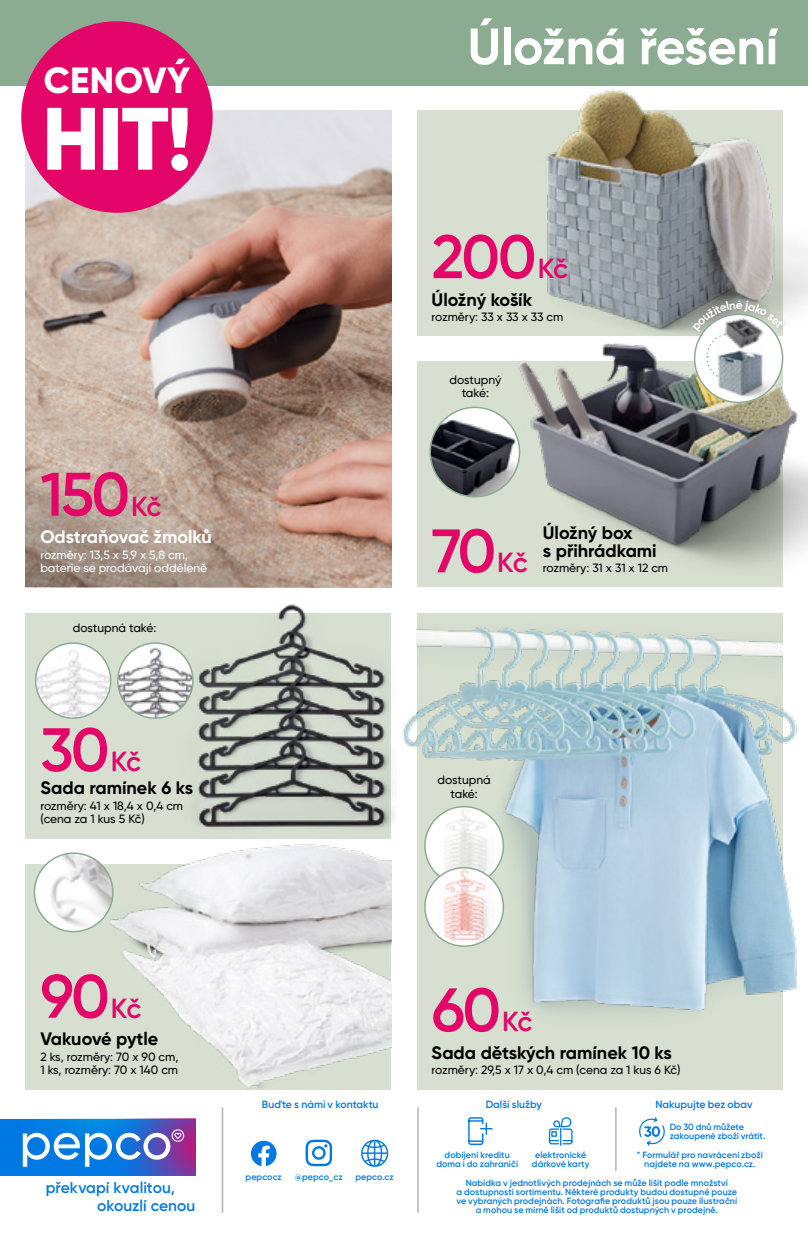
<style>
.page{position:relative;width:808px;height:1234px;background:#fff}
.page>*{position:absolute;margin:0;border:0;box-sizing:border-box;transform-origin:0 0}
.t1{font:800 88.2px "Gilroy";color:#fff}
.t2{font:600 61.2px "Gilroy";letter-spacing:-.04em;color:#e30567}
.t3{font:700 51px "Gilroy";letter-spacing:-.005em;color:#fff}
.t4{font:800 36.45px "Gilroy";letter-spacing:.01em;color:#fff}
.t5{font:700 18px/18px "Gilroy";color:#000}
.t6{font:700 18px "Gilroy";color:#fff}
.t7{font:600 15.6px/17.5px "Gilroy";letter-spacing:.005em;color:#0078e3}
.t8{font:500 12px/13.5px "Gilroy";color:#000;text-align:center}
.t9{font:500 12px/13.5px "Gilroy";color:#fff}
.t10{font:600 10.5px "Gilroy";color:#0078e3}
.t11{font:600 9px/9px "Gilroy";letter-spacing:.005em;color:#0078e3;text-align:center}
.s1{font-size:27.6px}
</style>
<div class="page">
<img style="left:26px;top:111px;width:365px;height:476px">
<div style="left:417px;top:111px;width:365px;height:225px;background:#d6dfd0"></div>
<div style="left:417px;top:361px;width:365px;height:226px;background:#d6dfd0"></div>
<div style="left:26px;top:612px;width:365px;height:226px;background:#d6dfd0"></div>
<div style="left:26px;top:863px;width:365px;height:226px;background:#d6dfd0"></div>
<div style="left:0;top:0;width:808px;height:85px;background:#8cac92"></div>
<img style="left:488px;top:354px;width:320px;height:229px">
<img style="left:110px;top:838px;width:281px;height:287px">
<img style="left:160px;top:587px;width:232px;height:242px">
<img style="left:417px;top:613px;width:365px;height:476px">
<img style="left:391px;top:674px;width:407px;height:358px">
<img style="left:515px;top:85px;width:293px;height:269px">
<svg style="left:468px;top:1117px;width:25px;height:28px"></svg>
<svg style="left:548px;top:1117px;width:25px;height:29px"></svg>
<svg style="left:639px;top:1117px;width:26px;height:29px"></svg>
<hr style="left:417px;top:1106px;width:2px;height:106px;background:#b3b2b2">
<hr style="left:615px;top:1106px;width:2px;height:64px;background:#b3b2b2">
<hr style="left:222px;top:1106px;width:1px;height:106px;background:#b3b2b2">
<svg style="left:306px;top:1139px;width:26px;height:26px"></svg>
<svg style="left:251px;top:1140px;width:25px;height:25px"></svg>
<svg style="left:361px;top:1139px;width:27px;height:27px"></svg>
<svg style="left:0;top:1118px;width:195px;height:56px;background:#4783d8"></svg>
<div style="left:21px;top:21px;width:192px;height:192px;background:#e30567;border-radius:50%"></div>
<svg style="left:175px;top:59px;width:10px;height:5px"></svg>
<img style="left:430px;top:407px;width:89px;height:89px;border-radius:45px">
<div style="left:429px;top:406px;width:91px;height:91px;border:2px solid #8cac92;border-radius:50%"></div>
<img style="left:34px;top:853px;width:79px;height:78px;border-radius:39px">
<div style="left:34px;top:852px;width:80px;height:80px;border:2px solid #8cac92;border-radius:50%"></div>
<img style="left:427px;top:806px;width:74px;height:61px">
<div style="left:424px;top:805px;width:80px;height:80px;border:2px solid #8cac92;border-radius:50%"></div>
<img style="left:427px;top:867px;width:74px;height:78px">
<div style="left:424px;top:866px;width:80px;height:80px;border:2px solid #8cac92;border-radius:50%"></div>
<img style="left:36px;top:643px;width:75px;height:75px;border-radius:38px">
<div style="left:35px;top:642px;width:76px;height:76px;border:2px solid #8cac92;border-radius:50%"></div>
<img style="left:118px;top:643px;width:75px;height:75px;border-radius:38px">
<div style="left:117px;top:642px;width:77px;height:76px;border:2px solid #8cac92;border-radius:50%"></div>
<div style="left:689px;top:297px;width:99px;height:42px;background:#000;opacity:.15"></div>
<img style="left:703px;top:380px;width:80px;height:22px">
<svg style="left:693px;top:300px;width:90px;height:80px"></svg>
<h3 class="t4" style="left:44px;top:58px;width:148px">CENOVY</h3>
<h1 class="t1" style="left:42px;top:83px;width:152px">HIT!</h1>
<h2 class="t2" style="left:40px;top:456px;width:123px">150<span class="s1">Kč</span></h2>
<h3 class="t6" style="left:40px;top:525px;width:173px">Odstraňovač žmolků</h3>
<h3 class="t9" style="left:40px;top:547px;width:168px">rozměry: 13,5 x 5,9 x 5,8 cm, baterie se prodávají odděleně</h3>
<h3 class="t8" style="left:73px;top:620px;width:85px">dostupná také:</h3>
<h2 class="t2" style="left:40px;top:711px;width:102px">30<span class="s1">Kč</span></h2>
<h3 class="t5" style="left:40px;top:778px;width:154px">Sada ramínek 6 ks</h3>
<h3 class="t8" style="left:40px;top:798px;width:144px;text-align:left">rozměry: 41 x 18,4 x 0,4 cm (cena za 1 kus 5 Kč)</h3>
<h3 class="t3" style="left:468px;top:14px;width:312px">Úložná řešení</h3>
<h2 class="t2" style="left:432px;top:219px;width:138px">200<span class="s1">Kč</span></h2>
<h3 class="t5" style="left:432px;top:290px;width:102px">Úložný košík</h3>
<h3 class="t8" style="left:432px;top:310px;width:133px">rozměry: 33 x 33 x 33 cm</h3>
<h3 class="t8" style="left:449px;top:372px;width:53px">dostupný také:</h3>
<h2 class="t2" style="left:432px;top:513px;width:98px">70<span class="s1">Kč</span></h2>
<h3 class="t5" style="left:543px;top:523px;width:115px">Úložný box<br>s přihrádkami</h3>
<h3 class="t8" style="left:543px;top:561px;width:127px">rozměry: 31 x 31 x 12 cm</h3>
<h3 class="t8" style="left:437px;top:773px;width:55px">dostupná také:</h3>
<h2 class="t2" style="left:40px;top:958px;width:102px">90<span class="s1">Kč</span></h2>
<h3 class="t5" style="left:40px;top:1029px;width:119px">Vakuové pytle</h3>
<h3 class="t8" style="left:40px;top:1049px;width:139px;text-align:left">2 ks, rozměry: 70 x 90 cm,<br>1 ks, rozměry: 70 x 140 cm</h3>
<h3 class="t7" style="left:97px;top:1178px;width:100px;text-indent:-51px">překvapí kvalitou, okouzlí cenou</h3>
<h2 class="t2" style="left:432px;top:971px;width:102px">60<span class="s1">Kč</span></h2>
<h3 class="t5" style="left:432px;top:1043px;width:242px">Sada dětských ramínek 10 ks</h3>
<h3 class="t8" style="left:432px;top:1063px;width:250px">rozměry: 29,5 x 17 x 0,4 cm (cena za 1 kus 6 Kč)</h3>
<p class="t10" style="left:262px;top:1097px;width:118px">Buďte s námi v kontaktu</p>
<p class="t10" style="left:486px;top:1097px;width:58px">Další služby</p>
<p class="t10" style="left:655px;top:1097px;width:99px">Nakupujte bez obav</p>
<p class="t11" style="left:670px;top:1121px;width:97px;text-align:left">Do 30 dnů můžete zakoupené zboží vrátit.</p>
<p class="t11" style="left:436px;top:1149px;width:83px">dobíjení kreditu doma i do zahraničí</p>
<p class="t11" style="left:532px;top:1149px;width:59px">elektronické dárkové karty</p>
<p class="t11" style="left:637px;top:1149px;width:127px">* Formulář pro navrácení zboží najdete na www.pepco.cz.</p>
<p class="t11" style="left:246px;top:1172px;width:38px">pepcocz</p>
<p class="t11" style="left:295px;top:1172px;width:49px">@pepco_cz</p>
<p class="t11" style="left:356px;top:1172px;width:40px">pepco.cz</p>
<p class="t11" style="left:456px;top:1177px;width:282px">Nabídka v jednotlivých prodejnách se může lišit podle množství<br>a dostupnosti sortimentu. Některé produkty budou dostupné pouze ve vybraných prodejnách. Fotografie produktů jsou pouze ilustrační a mohou se mírně lišit od produktů dostupných v prodejně.</p>
</div>
